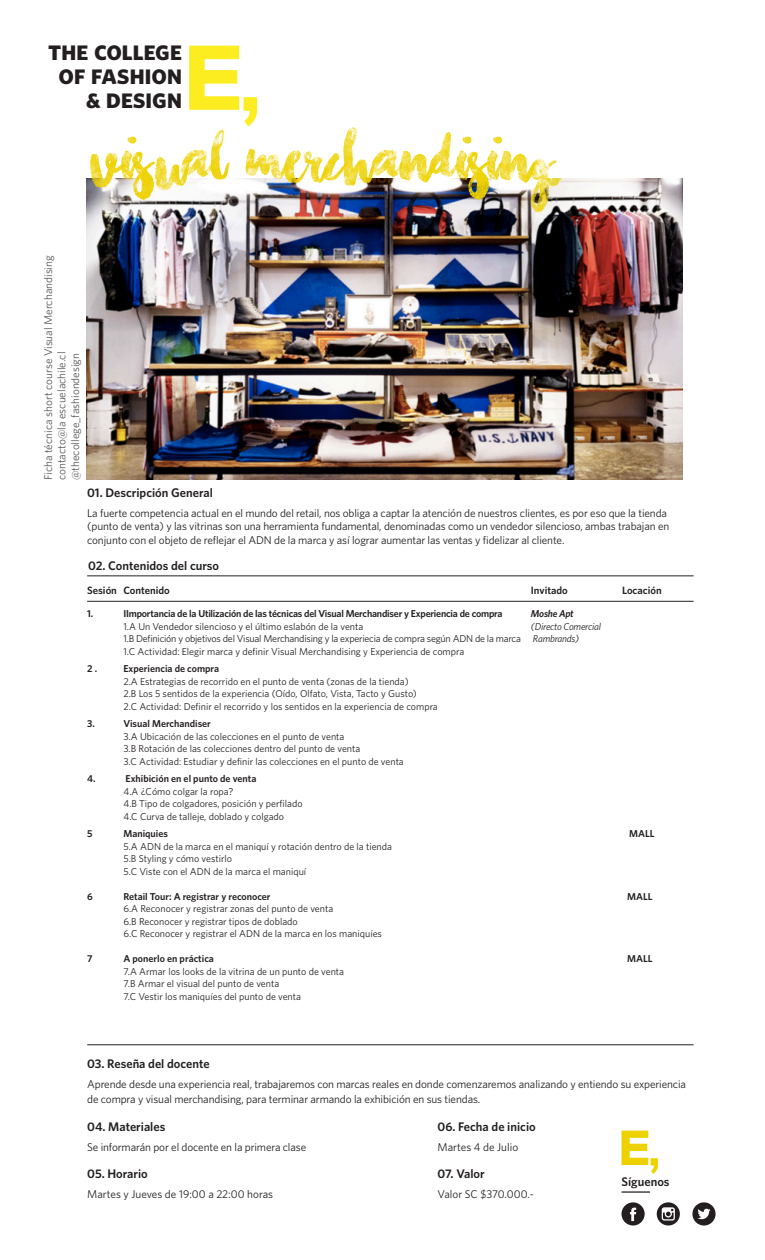
<style>
.page{position:relative;width:765px;height:1260px;background:#fff}
.page>*{position:absolute;margin:0;border:0;box-sizing:border-box;transform-origin:0 0}
.t1{font:80px "Chasing Embers";color:#eed200}
.t2{font:27.88px/23.9px "Whitney Bold SC";letter-spacing:-.01em;color:#231f20;text-align:right}
.Subtitulos__grl_bold{font:600 12.5px "Whitney";color:#231f20}
.Texto_general{font:11.25px/13.5px "Whitney";letter-spacing:-.01em;color:#231f20}
.Folio_workshop_y_con{font:11.25px "Whitney";color:#57585a}
.Subtitulos__grl_bold-2{font:11.25px "Whitney";color:#231f20}
.Texto_general-2{font:600 10.62px "Whitney";color:#231f20}
.Texto_general-3{font:10px "Whitney";color:#231f20}
.Texto_general-4{font:600 10px "Whitney";color:#231f20}
.Texto_general-5{font:10px "Whitney";letter-spacing:-.02em;color:#231f20}
.Texto_general-6{font:600 10px "Whitney";letter-spacing:-.02em;color:#231f20}
.Texto_general-7{font:italic 10px "Whitney";letter-spacing:-.02em;color:#231f20}
.Texto_general-8{font:italic 600 10px "Whitney";letter-spacing:-.02em;color:#231f20}
.s1{font-style:italic}
</style>
<div class="page">
<svg style="left:622px;top:1131px;width:36px;height:43px"></svg>
<svg style="left:692px;top:1202px;width:24px;height:24px"></svg>
<svg style="left:657px;top:1202px;width:23px;height:24px"></svg>
<svg style="left:622px;top:1202px;width:23px;height:24px"></svg>
<hr style="left:622px;top:1191px;width:28px;height:2px;background:#231f20">
<svg style="left:189px;top:46px;width:68px;height:80px"></svg>
<img style="left:86px;top:178px;width:596px;height:301px">
<hr style="left:87px;top:576px;width:607px;height:1px;background:#231f20">
<hr style="left:87px;top:601px;width:607px;height:1px;background:#231f20">
<hr style="left:87px;top:1044px;width:607px;height:1px;background:#231f20">
<h2 class="t2" style="left:48px;top:38px;width:136px">the college of fashion &amp; design</h2>
<p class="t1" style="left:91px;top:126px;width:465px">Visual Merchandising</p>
<p class="Folio_workshop_y_con" style="left:41px;top:480px;width:226px;rotate:-90deg">Ficha técnica short course Visual Merchandising</p>
<p class="Folio_workshop_y_con" style="left:55px;top:480px;width:130px;rotate:-90deg">contacto@la escuelachile.cl</p>
<p class="Folio_workshop_y_con" style="left:68px;top:480px;width:129px;rotate:-90deg">@thecollege_fashiondesign</p>
<p class="Subtitulos__grl_bold" style="left:87px;top:485px;width:127px">01. Descripción General</p>
<p class="Texto_general" style="left:87px;top:506px;width:584px">La fuerte competencia actual en el mundo del retail, nos obliga a captar la atención de nuestros clientes, es por eso que la tienda (punto de venta) y las vitrinas son una herramienta fundamental, denominadas como un vendedor silencioso, ambas trabajan en conjunto con el objeto de reflejar el ADN de la marca y así lograr aumentar las ventas y fidelizar al cliente.</p>
<p class="Subtitulos__grl_bold" style="left:88px;top:558px;width:133px">02. Contenidos del curso</p>
<p class="Texto_general-2" style="left:87px;top:584px;width:84px">Sesión Contenido</p>
<p class="Texto_general-2" style="left:531px;top:584px;width:38px">Invitado</p>
<p class="Texto_general-2" style="left:622px;top:584px;width:41px">Locación</p>
<p class="Texto_general-4" style="left:87px;top:608px;width:8px">1.</p>
<p class="Texto_general-6" style="left:123px;top:608px;width:381px">IImportancia de la Utilización de las técnicas del Visual Merchandiser y Experiencia de compra</p>
<p class="Texto_general-8" style="left:531px;top:608px;width:44px">Moshe Apt</p>
<p class="Texto_general-3" style="left:123px;top:621px;width:241px">1.A Un Vendedor silencioso y el último eslabón de la venta</p>
<p class="Texto_general-7" style="left:531px;top:621px;width:72px">(Directo Comercial</p>
<p class="Texto_general-5" style="left:123px;top:633px;width:457px">1.B Definición y objetivos del Visual Merchandising y la experiecia de compra según ADN de la marca <span class="s1">Rambrands)</span></p>
<p class="Texto_general-3" style="left:123px;top:646px;width:342px">1.C Actividad: Elegir marca y definir Visual Merchandising y Experiencia de compra</p>
<p class="Texto_general-4" style="left:87px;top:663px;width:11px">2 .</p>
<p class="Texto_general-4" style="left:123px;top:663px;width:97px">Experiencia de compra</p>
<p class="Texto_general-3" style="left:123px;top:676px;width:287px">2.A Estrategias de recorrido en el punto de venta (zonas de la tienda)</p>
<p class="Texto_general-3" style="left:123px;top:688px;width:295px">2.B Los 5 sentidos de la experiencia (Oído, Olfato, Vista, Tacto y Gusto)</p>
<p class="Texto_general-3" style="left:123px;top:701px;width:316px">2.C Actividad: Definir el recorrido y los sentidos en la experiencia de compra</p>
<p class="Texto_general-4" style="left:87px;top:718px;width:9px">3.</p>
<p class="Texto_general-4" style="left:123px;top:718px;width:89px">Visual Merchandiser</p>
<p class="Texto_general-3" style="left:123px;top:731px;width:223px">3.A Ubicación de las colecciones en el punto de venta</p>
<p class="Texto_general-3" style="left:123px;top:743px;width:238px">3.B Rotación de las colecciones dentro del punto de venta</p>
<p class="Texto_general-3" style="left:123px;top:756px;width:282px">3.C Actividad: Estudiar y definir las colecciones en el punto de venta</p>
<p class="Texto_general-4" style="left:87px;top:773px;width:10px">4.</p>
<p class="Texto_general-4" style="left:126px;top:773px;width:132px">Exhibición en el punto de venta</p>
<p class="Texto_general-3" style="left:123px;top:786px;width:112px">4.A ¿Cómo colgar la ropa?</p>
<p class="Texto_general-3" style="left:123px;top:798px;width:181px">4.B Tipo de colgadores, posición y perfilado</p>
<p class="Texto_general-3" style="left:123px;top:811px;width:162px">4.C Curva de talleje, doblado y colgado</p>
<p class="Texto_general-4" style="left:87px;top:828px;width:7px">5</p>
<p class="Texto_general-4" style="left:123px;top:828px;width:46px">Maniquies</p>
<p class="Texto_general-4" style="left:629px;top:828px;width:27px">MALL</p>
<p class="Texto_general-3" style="left:123px;top:841px;width:270px">5.A ADN de la marca en el maniquí y rotación dentro de la tienda</p>
<p class="Texto_general-3" style="left:123px;top:853px;width:110px">5.B Styling y cómo vestirlo</p>
<p class="Texto_general-3" style="left:123px;top:866px;width:184px">5.C Viste con el ADN de la marca el maniquí</p>
<p class="Texto_general-4" style="left:87px;top:890px;width:7px">6</p>
<p class="Texto_general-4" style="left:123px;top:890px;width:149px">Retail Tour: A registrar y reconocer</p>
<p class="Texto_general-4" style="left:627px;top:890px;width:27px">MALL</p>
<p class="Texto_general-3" style="left:123px;top:903px;width:211px">6.A Reconocer y registrar zonas del punto de venta</p>
<p class="Texto_general-3" style="left:123px;top:916px;width:176px">6.B Reconocer y registrar tipos de doblado</p>
<p class="Texto_general-3" style="left:123px;top:928px;width:260px">6.C Reconocer y registrar el ADN de la marca en los maniquíes</p>
<p class="Texto_general-4" style="left:87px;top:953px;width:7px">7</p>
<p class="Texto_general-4" style="left:123px;top:953px;width:92px">A ponerlo en práctica</p>
<p class="Texto_general-4" style="left:627px;top:953px;width:27px">MALL</p>
<p class="Texto_general-3" style="left:123px;top:966px;width:222px">7.A Armar los looks de la vitrina de un punto de venta</p>
<p class="Texto_general-3" style="left:123px;top:978px;width:157px">7.B Armar el visual del punto de venta</p>
<p class="Texto_general-3" style="left:123px;top:991px;width:179px">7.C Vestir los maniquíes del punto de venta</p>
<p class="Subtitulos__grl_bold" style="left:87px;top:1056px;width:124px">03. Reseña del docente</p>
<p class="Texto_general" style="left:87px;top:1076px;width:600px;line-height:15px">Aprende desde una experiencia real, trabajaremos con marcas reales en donde comenzaremos analizando y entiendo su experiencia de compra y visual merchandising, para terminar armando la exhibición en sus tiendas.</p>
<p class="Subtitulos__grl_bold" style="left:87px;top:1119px;width:80px">04. Materiales</p>
<p class="Texto_general" style="left:87px;top:1140px;width:221px">Se informarán por el docente en la primera clase</p>
<p class="Subtitulos__grl_bold" style="left:87px;top:1166px;width:62px">05. Horario</p>
<p class="Texto_general" style="left:87px;top:1187px;width:187px">Martes y Jueves de 19:00 a 22:00 horas</p>
<p class="Subtitulos__grl_bold" style="left:438px;top:1119px;width:100px">06. Fecha de inicio</p>
<p class="Subtitulos__grl_bold-2" style="left:438px;top:1140px;width:82px">Martes 4 de Julio</p>
<p class="Subtitulos__grl_bold" style="left:438px;top:1166px;width:49px">07. Valor</p>
<p class="Subtitulos__grl_bold-2" style="left:438px;top:1188px;width:98px">Valor SC $370.000.-</p>
<p class="Subtitulos__grl_bold" style="left:622px;top:1175px;width:50px">Síguenos</p>
</div>
